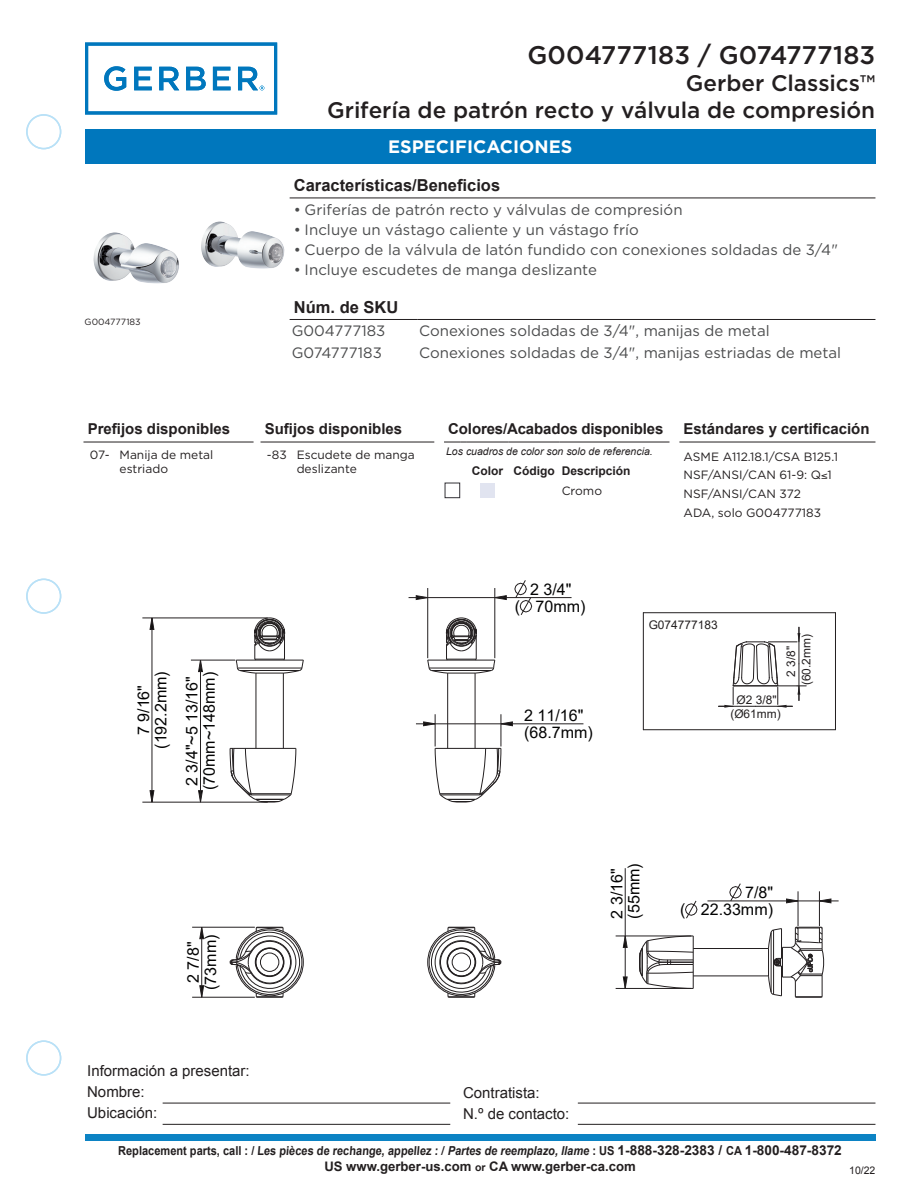
<style>
.page{position:relative;width:918px;height:1188px;background:#fff}
.page>*{position:absolute;margin:0;border:0;box-sizing:border-box;transform-origin:0 0}
.Header_headline{font:500 25.5px "Gotham";letter-spacing:.005em;color:#231f20}
.Header_series{font:500 22.5px "Gotham";letter-spacing:-.005em;color:#231f20}
.t1{font:700 18px "Gotham";color:#fff}
.t2{font:700 16.5px "Arial";color:#231f20}
.t3{font:16.05px/17.2px "Arial";color:#030303}
.t4{font:15px "Gotham";color:#4b4c4d}
.t5{font:700 15px "Arial";color:#231f20}
.t6{font:15px/21.3px "Arial";color:#231f20}
.t7{font:700 13.2px "Arial";color:#231f20}
.t8{font:700 12.3px "Arial";color:#231f20;scale:.89 1}
.Standard___Certifica{font:12px/14.4px "Gotham";color:#231f20}
.t9{font:700 12px "Arial";color:#231f20}
.inner_page_Maintenan{font:12px/14.4px "Gotham";color:#231f20}
.t10{font:11.85px/15.3px "Arial";color:#231f20;text-align:center}
.t11{font:italic 10.5px "Arial";color:#231f20}
.t12{font:10.5px "Arial";color:#231f20}
.t13{font:9px "Gotham";color:#231f20}
.s1{font-style:italic}
.s2{font-size:13.65px}
.s3{font-size:10.5px}
</style>
<div class="page">
<div style="left:26px;top:114px;width:35px;height:35px;border:2px solid #b9e1f7;border-radius:50%"></div>
<div style="left:26px;top:1040px;width:35px;height:36px;border:2px solid #b9e1f7;border-radius:50%"></div>
<div style="left:26px;top:579px;width:35px;height:35px;border:2px solid #b9e1f7;border-radius:50%"></div>
<div style="left:85px;top:1135px;width:790px;height:6px;background:#0c83c4"></div>
<svg style="left:85px;top:43px;width:192px;height:72px"></svg>
<div style="left:85px;top:130px;width:790px;height:34px;background:#0077bd"></div>
<hr style="left:163px;top:1103px;width:287px;height:1px;background:#231f20">
<hr style="left:578px;top:1103px;width:297px;height:1px;background:#231f20">
<hr style="left:163px;top:1124px;width:287px;height:1px;background:#231f20">
<hr style="left:578px;top:1124px;width:297px;height:1px;background:#231f20">
<hr style="left:290px;top:198px;width:585px;height:1px;background:#231f20">
<hr style="left:290px;top:319px;width:127px;height:1px;background:#231f20">
<hr style="left:417px;top:319px;width:458px;height:1px;background:#231f20">
<hr style="left:83px;top:442px;width:171px;height:1px;background:#231f20">
<hr style="left:261px;top:442px;width:173px;height:1px;background:#231f20">
<svg style="left:444px;top:442px;width:22px;height:1px"></svg>
<hr style="left:466px;top:442px;width:43px;height:1px;background:#231f20">
<hr style="left:509px;top:442px;width:51px;height:1px;background:#231f20">
<hr style="left:560px;top:442px;width:110px;height:1px;background:#231f20">
<hr style="left:679px;top:442px;width:196px;height:1px;background:#231f20">
<div style="left:445px;top:483px;width:15px;height:15px;border:1px solid #333237"></div>
<div style="left:480px;top:483px;width:15px;height:15px;background:#e1e4f0"></div>
<svg style="left:623px;top:977px;width:5px;height:11px"></svg>
<svg style="left:623px;top:935px;width:5px;height:13px"></svg>
<svg style="left:729px;top:883px;width:13px;height:18px"></svg>
<svg style="left:685px;top:900px;width:12px;height:19px"></svg>
<svg style="left:820px;top:898px;width:11px;height:5px"></svg>
<svg style="left:786px;top:898px;width:12px;height:5px"></svg>
<svg style="left:150px;top:617px;width:4px;height:13px"></svg>
<svg style="left:150px;top:790px;width:4px;height:12px"></svg>
<svg style="left:198px;top:790px;width:5px;height:12px"></svg>
<svg style="left:198px;top:661px;width:5px;height:11px"></svg>
<svg style="left:514px;top:580px;width:18px;height:35px"></svg>
<svg style="left:416px;top:595px;width:11px;height:5px"></svg>
<svg style="left:494px;top:595px;width:13px;height:5px"></svg>
<svg style="left:199px;top:928px;width:5px;height:11px"></svg>
<svg style="left:199px;top:985px;width:5px;height:12px"></svg>
<svg style="left:423px;top:721px;width:12px;height:5px"></svg>
<svg style="left:500px;top:721px;width:13px;height:5px"></svg>
<hr style="left:201px;top:927px;width:1px;height:70px;background:#231f20">
<hr style="left:192px;top:997px;width:63px;height:1px;background:#231f20">
<hr style="left:192px;top:927px;width:63px;height:1px;background:#231f20">
<hr style="left:625px;top:868px;width:1px;height:120px;background:#231f20">
<hr style="left:616px;top:988px;width:75px;height:1px;background:#231f20">
<hr style="left:616px;top:936px;width:75px;height:1px;background:#231f20">
<hr style="left:798px;top:891px;width:1px;height:35px;background:#231f20">
<hr style="left:707px;top:901px;width:132px;height:1px;background:#231f20">
<hr style="left:819px;top:891px;width:1px;height:35px;background:#231f20">
<hr style="left:152px;top:618px;width:1px;height:184px;background:#231f20">
<hr style="left:200px;top:660px;width:1px;height:142px;background:#231f20">
<hr style="left:142px;top:802px;width:126px;height:1px;background:#231f20">
<hr style="left:416px;top:724px;width:167px;height:1px;background:#231f20">
<hr style="left:191px;top:660px;width:44px;height:1px;background:#231f20">
<hr style="left:427px;top:588px;width:1px;height:70px;background:#231f20">
<hr style="left:435px;top:714px;width:1px;height:32px;background:#231f20">
<hr style="left:142px;top:618px;width:126px;height:1px;background:#231f20">
<hr style="left:409px;top:597px;width:163px;height:1px;background:#231f20">
<hr style="left:495px;top:588px;width:1px;height:70px;background:#231f20">
<hr style="left:501px;top:714px;width:1px;height:32px;background:#231f20">
<hr style="left:693px;top:976px;width:76px;height:1px;background:#231f20">
<hr style="left:693px;top:948px;width:76px;height:1px;background:#231f20">
<hr style="left:256px;top:673px;width:1px;height:75px;background:#231f20">
<hr style="left:283px;top:673px;width:1px;height:75px;background:#231f20">
<hr style="left:447px;top:673px;width:1px;height:75px;background:#231f20">
<hr style="left:475px;top:673px;width:1px;height:75px;background:#231f20">
<svg style="left:639px;top:936px;width:55px;height:53px"></svg>
<svg style="left:230px;top:927px;width:74px;height:71px"></svg>
<svg style="left:427px;top:927px;width:75px;height:71px"></svg>
<svg style="left:768px;top:927px;width:56px;height:71px"></svg>
<svg style="left:435px;top:748px;width:66px;height:54px"></svg>
<svg style="left:230px;top:748px;width:66px;height:54px"></svg>
<svg style="left:427px;top:617px;width:68px;height:57px"></svg>
<svg style="left:236px;top:617px;width:68px;height:57px"></svg>
<hr style="left:643px;top:729px;width:192px;height:1px;background:#231f20">
<hr style="left:643px;top:613px;width:1px;height:117px;background:#231f20">
<hr style="left:643px;top:612px;width:192px;height:1px;background:#231f20">
<hr style="left:835px;top:613px;width:1px;height:117px;background:#231f20">
<svg style="left:719px;top:627px;width:87px;height:81px"></svg>
<img style="left:94px;top:221px;width:190px;height:63px">
<p class="Header_headline" style="left:527px;top:38px;width:349px">G004777183 / G074777183</p>
<p class="Header_series" style="left:686px;top:69px;width:191px">Gerber Classics™</p>
<p class="Header_series" style="left:327px;top:96px;width:550px">Grifería de patrón recto y válvula de compresión</p>
<p class="t13" style="left:85px;top:316px;width:58px">G004777183</p>
<p class="t1" style="left:388px;top:135px;width:185px">ESPECIFICACIONES</p>
<p class="t2" style="left:294px;top:174px;width:208px">Características/Beneficios</p>
<p class="t4" style="left:294px;top:200px;width:390px">• Griferías de patrón recto y válvulas de compresión</p>
<p class="t4" style="left:294px;top:220px;width:346px">• Incluye un vástago caliente y un vástago frío</p>
<p class="t4" style="left:294px;top:240px;width:546px">• Cuerpo de la válvula de latón fundido con conexiones soldadas de 3/4"</p>
<p class="t4" style="left:294px;top:260px;width:305px">• Incluye escudetes de manga deslizante</p>
<p class="t2" style="left:294px;top:296px;width:106px">Núm. de SKU</p>
<p class="t4" style="left:292px;top:322px;width:95px">G004777183</p>
<p class="t4" style="left:419px;top:322px;width:352px">Conexiones soldadas de 3/4", manijas de metal</p>
<p class="t4" style="left:292px;top:343px;width:92px">G074777183</p>
<p class="t4" style="left:419px;top:343px;width:423px">Conexiones soldadas de 3/4", manijas estriadas de metal</p>
<p class="t5" style="left:88px;top:418px;width:144px">Prefijos disponibles</p>
<p class="t5" style="left:265px;top:418px;width:139px">Sufijos disponibles</p>
<p class="t5" style="left:448px;top:418px;width:217px">Colores/Acabados disponibles</p>
<p class="t5" style="left:684px;top:418px;width:187px">Estándares y certificación</p>
<p class="Standard___Certifica" style="left:90px;top:447px;width:21px">07-</p>
<p class="inner_page_Maintenan" style="left:120px;top:447px;width:95px">Manija de metal estriado</p>
<p class="Standard___Certifica" style="left:267px;top:447px;width:21px">-83</p>
<p class="Standard___Certifica" style="left:297px;top:447px;width:120px">Escudete de manga deslizante</p>
<p class="t11" style="left:446px;top:445px;width:208px">Los cuadros de color son solo de referencia.</p>
<p class="Standard___Certifica" style="left:684px;top:449px;width:156px">ASME A112.18.1/CSA B125.1</p>
<p class="Standard___Certifica" style="left:684px;top:468px;width:150px">NSF/ANSI/CAN 61-9: Q≤1</p>
<p class="Standard___Certifica" style="left:684px;top:486px;width:119px">NSF/ANSI/CAN 372</p>
<p class="Standard___Certifica" style="left:684px;top:505px;width:139px">ADA, solo G004777183</p>
<p class="t9" style="left:472px;top:463px;width:33px">Color</p>
<p class="t9" style="left:513px;top:463px;width:43px">Código</p>
<p class="t9" style="left:562px;top:463px;width:70px">Descripción</p>
<p class="Standard___Certifica" style="left:562px;top:483px;width:42px">Cromo</p>
<p class="t3" style="left:135px;top:749px;width:79px;text-align:center;rotate:-90deg">7 9/16" (192.2mm)</p>
<p class="t3" style="left:183px;top:790px;width:120px;rotate:-90deg">2 3/4"~5 13/16" (70mm~148mm)</p>
<p class="t3" style="left:184px;top:990px;width:57px;text-align:center;rotate:-90deg">2 7/8" (73mm)</p>
<p class="t3" style="left:515px;top:580px;width:72px;text-align:center">2 3/4"<br>( 70mm)</p>
<p class="t3" style="left:524px;top:707px;width:70px">2 11/16" (68.7mm)</p>
<p class="t10" style="left:649px;top:617px;width:70px">G074777183</p>
<p class="t10" style="left:783px;top:685px;width:53px;rotate:-90deg">2 3/8" (60.2mm)</p>
<p class="t10" style="left:730px;top:693px;width:52px;line-height:13.6px">Ø2 3/8" (Ø61mm)</p>
<p class="t3" style="left:608px;top:919px;width:57px;rotate:-90deg">2 3/16" (55mm)</p>
<p class="t3" style="left:680px;top:884px;width:94px;text-align:right">7/8"<br>( 22.33mm)</p>
<p class="t6" style="left:87px;top:1060px;width:164px">Información a presentar:<br>Nombre:</p>
<p class="t6" style="left:463px;top:1082px;width:78px">Contratista:</p>
<p class="t6" style="left:87px;top:1102px;width:72px">Ubicación:</p>
<p class="t6" style="left:463px;top:1103px;width:108px">N.º de contacto:</p>
<p class="t8" style="left:118px;top:1143px;width:815px">Replacement parts, call : / Les pièces de rechange, appellez : / <span class="s1">Partes de reemplazo, llame</span> : US <span class="s2">1-888-328-2383 /</span> CA <span class="s2">1-800-487-8372</span></p>
<p class="t7" style="left:324px;top:1158px;width:313px">US www.gerber-us.com <span class="s3">or</span> CA www.gerber-ca.com</p>
<p class="t12" style="left:849px;top:1163px;width:28px">10/22</p>
</div>
